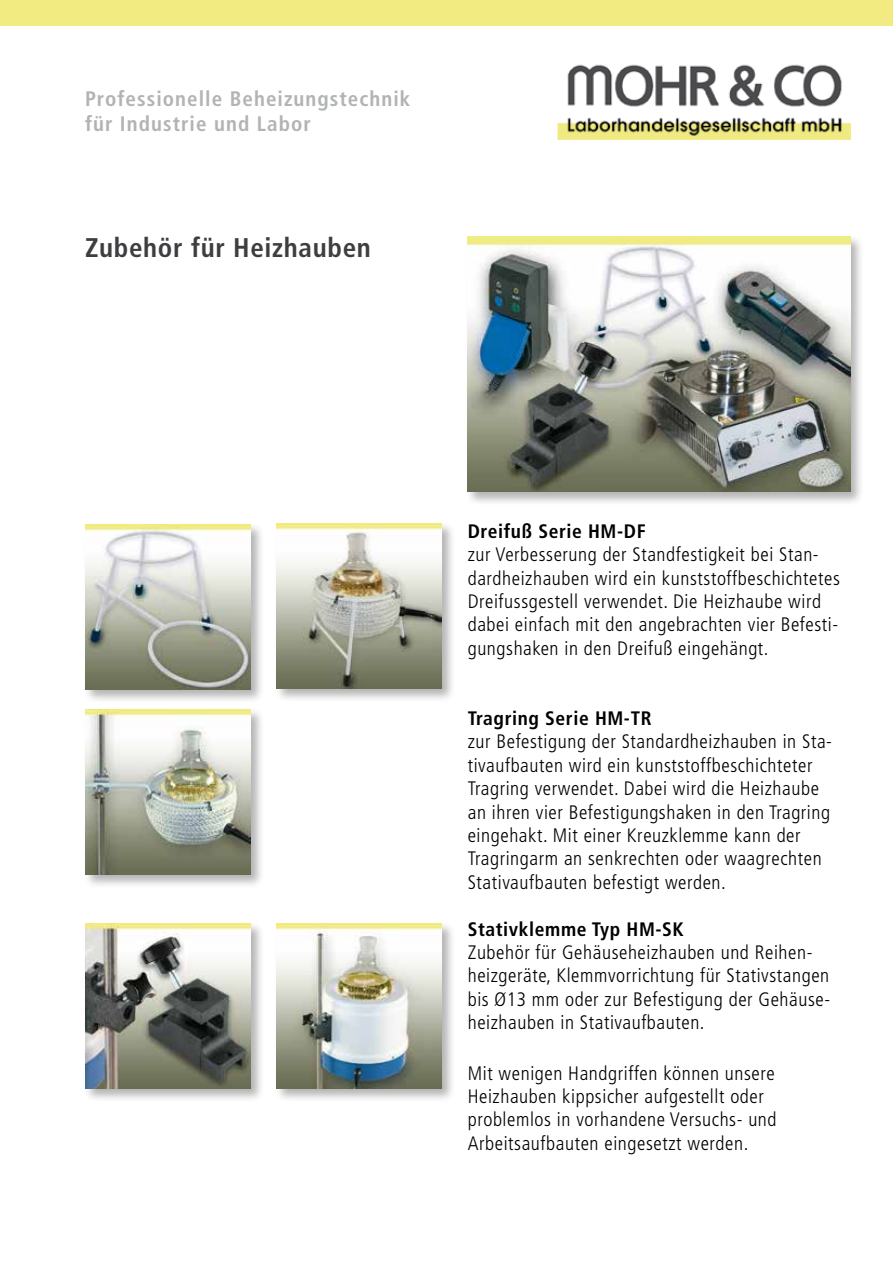
<style>
.page{position:relative;width:893px;height:1263px;background:#fff}
.page>*{position:absolute;margin:0;border:0;box-sizing:border-box;transform-origin:0 0}
.t1{font:700 condensed 27px "Frutiger";letter-spacing:.025em;color:#3e3d40}
.t2{font:700 condensed 21px/25.2px "Frutiger";letter-spacing:.05em;color:#b1b3b4}
.t3{font:300 condensed 19.5px/23.4px "Frutiger";letter-spacing:.03em;color:#000}
.t4{font:700 condensed 19.5px "Frutiger";letter-spacing:.03em;color:#000}
</style>
<div class="page">
<img style="left:557px;top:64px;width:293px;height:76px">
<div style="left:0;top:0;width:893px;height:25px;background:#f1eb82"></div>
<div style="left:465px;top:234px;width:400px;height:272px;background:#000;opacity:.3"></div>
<img style="left:468px;top:237px;width:382px;height:255px">
<div style="left:83px;top:921px;width:181px;height:181px;background:#000;opacity:.3"></div>
<img style="left:85px;top:923px;width:165px;height:165px">
<div style="left:274px;top:921px;width:181px;height:181px;background:#000;opacity:.3"></div>
<img style="left:276px;top:923px;width:165px;height:165px">
<div style="left:83px;top:522px;width:181px;height:182px;background:#000;opacity:.3"></div>
<img style="left:85px;top:524px;width:165px;height:166px">
<div style="left:83px;top:707px;width:181px;height:182px;background:#000;opacity:.3"></div>
<img style="left:85px;top:710px;width:165px;height:165px">
<div style="left:274px;top:521px;width:181px;height:181px;background:#000;opacity:.3"></div>
<img style="left:276px;top:523px;width:165px;height:165px">
<p class="t2" style="left:85px;top:86px;width:327px">Professionelle Beheizungstechnik für Industrie und Labor</p>
<h1 class="t1" style="left:85px;top:232px;width:287px">Zubehör für Heizhauben</h1>
<p class="t4" style="left:468px;top:519px;width:179px">Dreifuß Serie HM-DF</p>
<p class="t3" style="left:468px;top:543px;width:374px">zur Verbesserung der Standfestigkeit bei Stan&shy;dardheizhauben wird ein kunststoffbeschichtetes Dreifussgestell verwendet. Die Heizhaube wird dabei einfach mit den angebrachten vier Befesti&shy;gungshaken in den Dreifuß eingehängt.</p>
<p class="t4" style="left:468px;top:707px;width:185px">Tragring Serie HM-TR</p>
<p class="t3" style="left:468px;top:730px;width:366px">zur Befestigung der Standardheizhauben in Sta&shy;tivaufbauten wird ein kunststoffbeschichteter Tragring verwendet. Dabei wird die Heizhaube an ihren vier Befestigungshaken in den Tragring eingehakt. Mit einer Kreuzklemme kann der Tragringarm an senkrechten oder waagrechten Stativaufbauten befestigt werden.</p>
<p class="t4" style="left:468px;top:917px;width:218px">Stativklemme Typ HM-SK</p>
<p class="t3" style="left:468px;top:941px;width:364px">Zubehör für Gehäuseheizhauben und Reihen&shy;heizgeräte, Klemmvorrichtung für Stativstangen bis Ø13 mm oder zur Befestigung der Gehäuse&shy;heizhauben in Stativaufbauten.</p>
<p class="t3" style="left:468px;top:1061px;width:310px">Mit wenigen Handgriffen können unsere Heizhauben kippsicher aufgestellt oder problemlos in vorhandene Versuchs- und Arbeitsaufbauten eingesetzt werden.</p>
</div>
